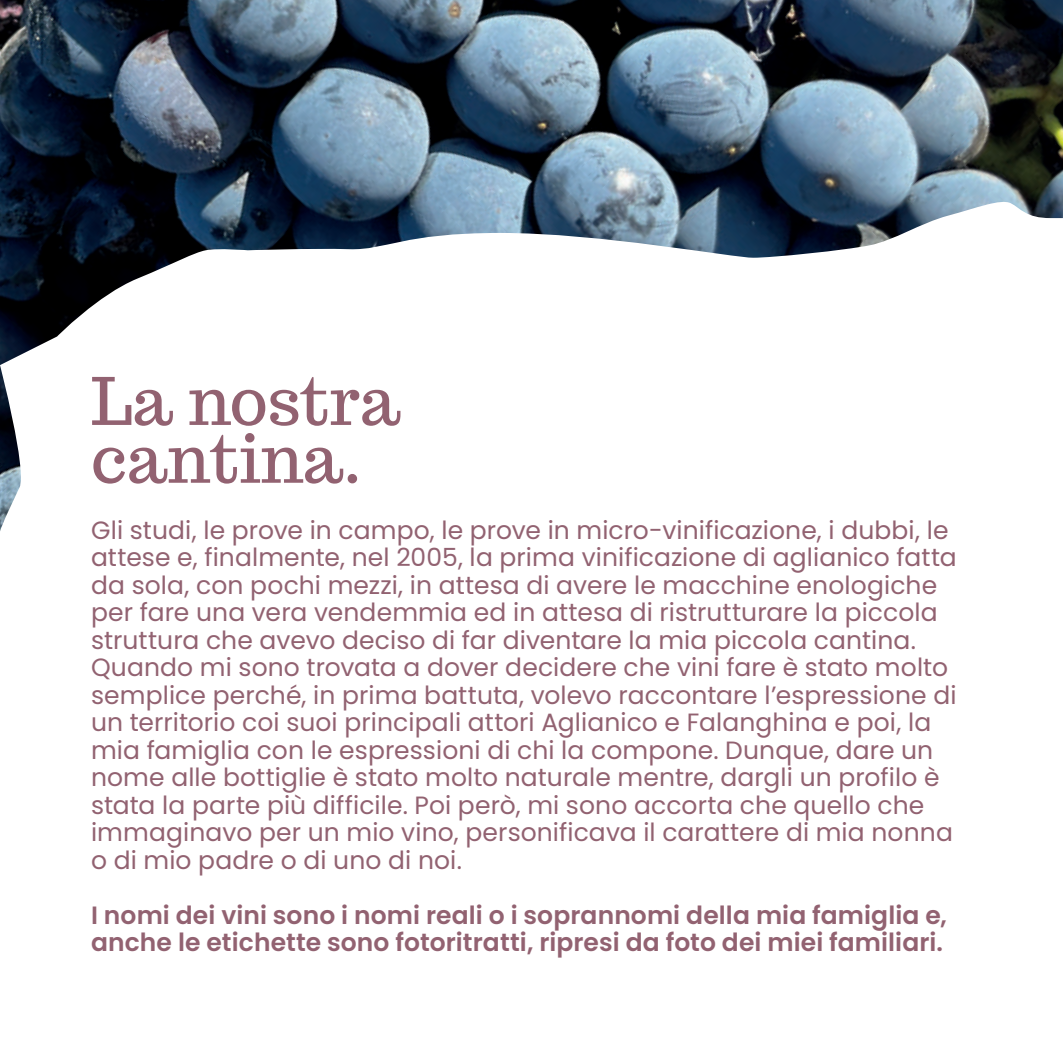
<style>
.page{position:relative;width:1063px;height:1063px;background:#fff}
.page>*{position:absolute;margin:0;border:0;box-sizing:border-box;transform-origin:0 0}
.t1{font:65.25px/57.8px "Trocchi";color:#926271}
.t2{font:25px/27.5px "Poppins";letter-spacing:.005em;color:#926271}
.t3{font:600 25px/27.5px "Poppins";letter-spacing:.005em;color:#926271}
</style>
<div class="page">
<img style="left:0;top:0;width:1063px;height:531px">
<h1 class="t1" style="left:91px;top:372px;width:311px">La nostra cantina.</h1>
<p class="t2" style="left:91px;top:516px;width:867px">Gli studi, le prove in campo, le prove in micro-vinificazione, i dubbi, le attese e, finalmente, nel 2005, la prima vinificazione di aglianico fatta da sola, con pochi mezzi, in attesa di avere le macchine enologiche per fare una vera vendemmia ed in attesa di ristrutturare la piccola struttura che avevo deciso di far diventare la mia piccola cantina.<br>Quando mi sono trovata a dover decidere che vini fare è stato molto semplice perché, in prima battuta, volevo raccontare l’espressione di un territorio coi suoi principali attori Aglianico e Falanghina e poi, la mia famiglia con le espressioni di chi la compone. Dunque, dare un nome alle bottiglie è stato molto naturale mentre, dargli un profilo è stata la parte più difficile. Poi però, mi sono accorta che quello che immaginavo per un mio vino, personificava il carattere di mia nonna o di mio padre o di uno di noi.</p>
<p class="t3" style="left:91px;top:901px;width:857px">I nomi dei vini sono i nomi reali o i soprannomi della mia famiglia e, anche le etichette sono fotoritratti, ripresi da foto dei miei familiari.</p>
</div>
